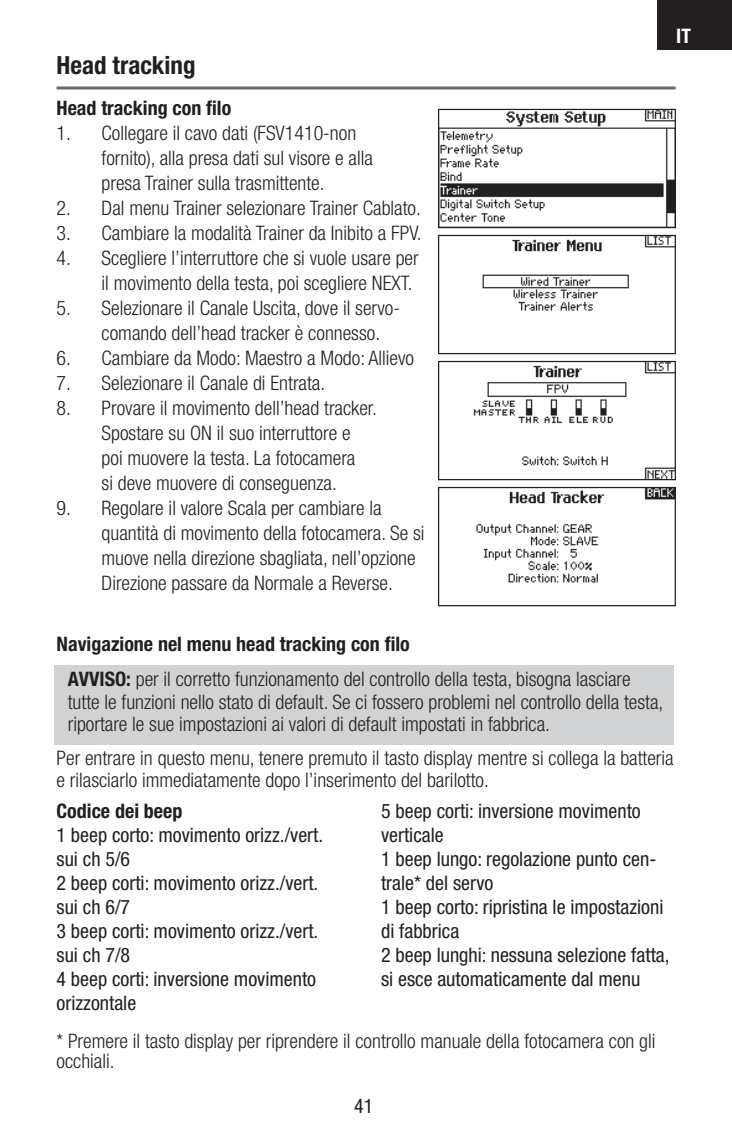
<style>
.page{position:relative;width:732px;height:1148px;background:#fff}
.page>*{position:absolute;margin:0;border:0;box-sizing:border-box;transform-origin:0 0}
.t1{font:700 condensed 25px "Helvetica Neue LT Std";color:#231f20}
.t2{font:300 condensed 20px/25px "Helvetica Neue LT Std";color:#231f20}
.t3{font:condensed 20px/24px "Helvetica Neue LT Std";color:#231f20}
.t4{font:700 condensed 20px "Helvetica Neue LT Std";color:#231f20}
.t5{font:700 condensed 20px "Helvetica Neue LT Std";color:#fff}
.s1{font-weight:700}
</style>
<div class="page">
<div style="left:657px;top:0;width:74px;height:50px;background:#231f20"></div>
<div style="left:54px;top:665px;width:619px;height:79px;background:#d1d2d4"></div>
<img style="left:482px;top:237px;width:191px;height:74px">
<div style="left:438px;top:235px;width:237px;height:119px;border:1px solid #231f20"></div>
<img style="left:440px;top:111px;width:233px;height:115px">
<div style="left:438px;top:109px;width:237px;height:119px;border:1px solid #231f20"></div>
<img style="left:473px;top:363px;width:200px;height:115px">
<div style="left:438px;top:361px;width:237px;height:119px;border:1px solid #231f20"></div>
<img style="left:476px;top:489px;width:197px;height:94px">
<div style="left:438px;top:487px;width:237px;height:119px;border:1px solid #231f20"></div>
<hr style="left:56px;top:87px;width:619px;height:1px;background:#231f20">
<hr style="left:56px;top:88px;width:619px;height:1px;background:#231f20">
<p class="t1" style="left:56px;top:50px;width:140px">Head tracking</p>
<p class="t4" style="left:56px;top:96px;width:176px">Head tracking con filo</p>
<p class="t2" style="left:101px;top:120px;width:273px;text-indent:-45px">1. Collegare il cavo dati (FSV1410-non fornito), alla presa dati sul visore e alla presa Trainer sulla trasmittente.</p>
<p class="t2" style="left:56px;top:195px;width:366px">2. Dal menu Trainer selezionare Trainer Cablato.</p>
<p class="t2" style="left:56px;top:220px;width:366px">3. Cambiare la modalità Trainer da Inibito a FPV.</p>
<p class="t2" style="left:56px;top:245px;width:363px;text-align:right">4. Scegliere l’interruttore che si vuole usare per il movimento della testa, poi scegliere NEXT.</p>
<p class="t2" style="left:101px;top:295px;width:300px;text-indent:-45px">5. Selezionare il Canale Uscita, dove il servo&shy;comando dell’head tracker è connesso.</p>
<p class="t2" style="left:56px;top:345px;width:359px">6. Cambiare da Modo: Maestro a Modo: Allievo</p>
<p class="t2" style="left:56px;top:370px;width:270px">7. Selezionare il Canale di Entrata.</p>
<p class="t2" style="left:101px;top:395px;width:276px;text-indent:-45px">8. Provare il movimento dell’head tracker.<br>Spostare su ON il suo interruttore e<br>poi muovere la testa. La fotocamera<br>si deve muovere di conseguenza.</p>
<p class="t2" style="left:101px;top:495px;width:324px;text-indent:-45px">9. Regolare il valore Scala per cambiare la quantità di movimento della fotocamera. Se si muove nella direzione sbagliata, nell’opzione Direzione passare da Normale a Reverse.</p>
<p class="t5" style="left:676px;top:24px;width:16px">IT</p>
<p class="t2" style="left:68px;top:626px;width:564px;line-height:35.2px;text-indent:-11px"><span class="s1">Navigazione nel menu head tracking con filo<br>AVVISO:</span> per il corretto funzionamento del controllo della testa, bisogna lasciare</p>
<p class="t2" style="left:68px;top:690px;width:596px;line-height:22.5px">tutte le funzioni nello stato di default. Se ci fossero problemi nel controllo della testa, riportare le sue impostazioni ai valori di default impostati in fabbrica.</p>
<p class="t2" style="left:56px;top:746px;width:618px;line-height:22.5px">Per entrare in questo menu, tenere premuto il tasto display mentre si collega la batteria e rilasciarlo immediatamente dopo l’inserimento del barilotto.</p>
<p class="t4" style="left:56px;top:798px;width:127px">Codice dei beep</p>
<p class="t3" style="left:56px;top:822px;width:268px">1 beep corto: movimento orizz./vert. sui ch 5/6<br>2 beep corti: movimento orizz./vert. sui ch 6/7<br>3 beep corti: movimento orizz./vert. sui ch 7/8<br>4 beep corti: inversione movimento orizzontale</p>
<p class="t3" style="left:381px;top:798px;width:290px">5 beep corti: inversione movimento verticale<br>1 beep lungo: regolazione punto cen&shy;trale* del servo<br>1 beep corto: ripristina le impostazioni di fabbrica<br>2 beep lunghi: nessuna selezione fatta, si esce automaticamente dal menu</p>
<p class="t2" style="left:56px;top:1030px;width:600px;line-height:20px">* Premere il tasto display per riprendere il controllo manuale della fotocamera con gli occhiali.</p>
<p class="t3" style="left:354px;top:1093px;width:21px">41</p>
</div>
